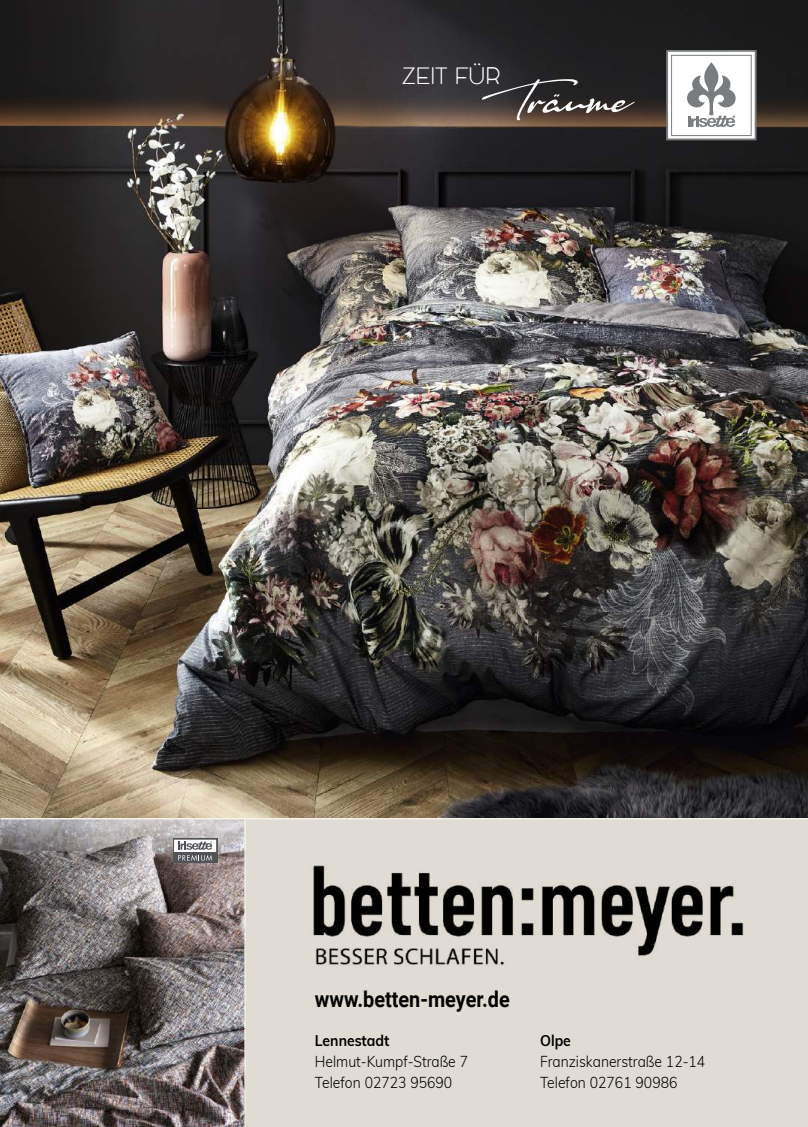
<style>
.page{position:relative;width:808px;height:1127px;background:#fff}
.page>*{position:absolute;margin:0;border:0;box-sizing:border-box;transform-origin:0 0}
.t1{font:55.5px "The Californication";color:#fff}
.t2{font:300 22.5px "COCOMAT";color:#fff}
.t3{font:700 22.05px "Roboto";color:#000;scale:.9 1}
.t4{font:300 15.45px/20.7px "Muli";color:#000;scale:.9 1}
.t5{font:700 15.45px "Muli";color:#000;scale:.9 1}
</style>
<div class="page">
<img style="left:0;top:0;width:808px;height:818px">
<svg style="left:666px;top:50px;width:90px;height:90px"></svg>
<div style="left:671px;top:55px;width:80px;height:81px;background:#fff;border:1px solid #7a7d7f"></div>
<svg style="left:687px;top:62px;width:49px;height:65px"></svg>
<div style="left:246px;top:818px;width:562px;height:309px;background:#e0dcd3"></div>
<svg style="left:0;top:818px;width:246px;height:309px;background:#726a69"></svg>
<img style="left:293px;top:854px;width:484px;height:137px">
<div style="left:173px;top:839px;width:44px;height:14px;background:#fff"></div>
<div style="left:173px;top:839px;width:44px;height:24px;border:1px solid #515357"></div>
<div style="left:174px;top:852px;width:43px;height:10px;background:#515357"></div>
<svg style="left:178px;top:841px;width:34px;height:20px"></svg>
<h2 class="t2" style="left:402px;top:63px;width:100px">ZEIT FÜR</h2>
<h1 class="t1" style="left:480px;top:69px;width:152px">Träume</h1>
<h3 class="t3" style="left:315px;top:984px;width:218px">www.betten-meyer.de</h3>
<p class="t5" style="left:315px;top:1029px;width:84px">Lennestadt</p>
<p class="t4" style="left:315px;top:1050px;width:172px">Helmut-Kumpf-Straße 7<br>Telefon 02723 95690</p>
<p class="t5" style="left:540px;top:1029px;width:36px">Olpe</p>
<p class="t4" style="left:540px;top:1050px;width:185px">Franziskanerstraße 12-14<br>Telefon 02761 90986</p>
</div>
